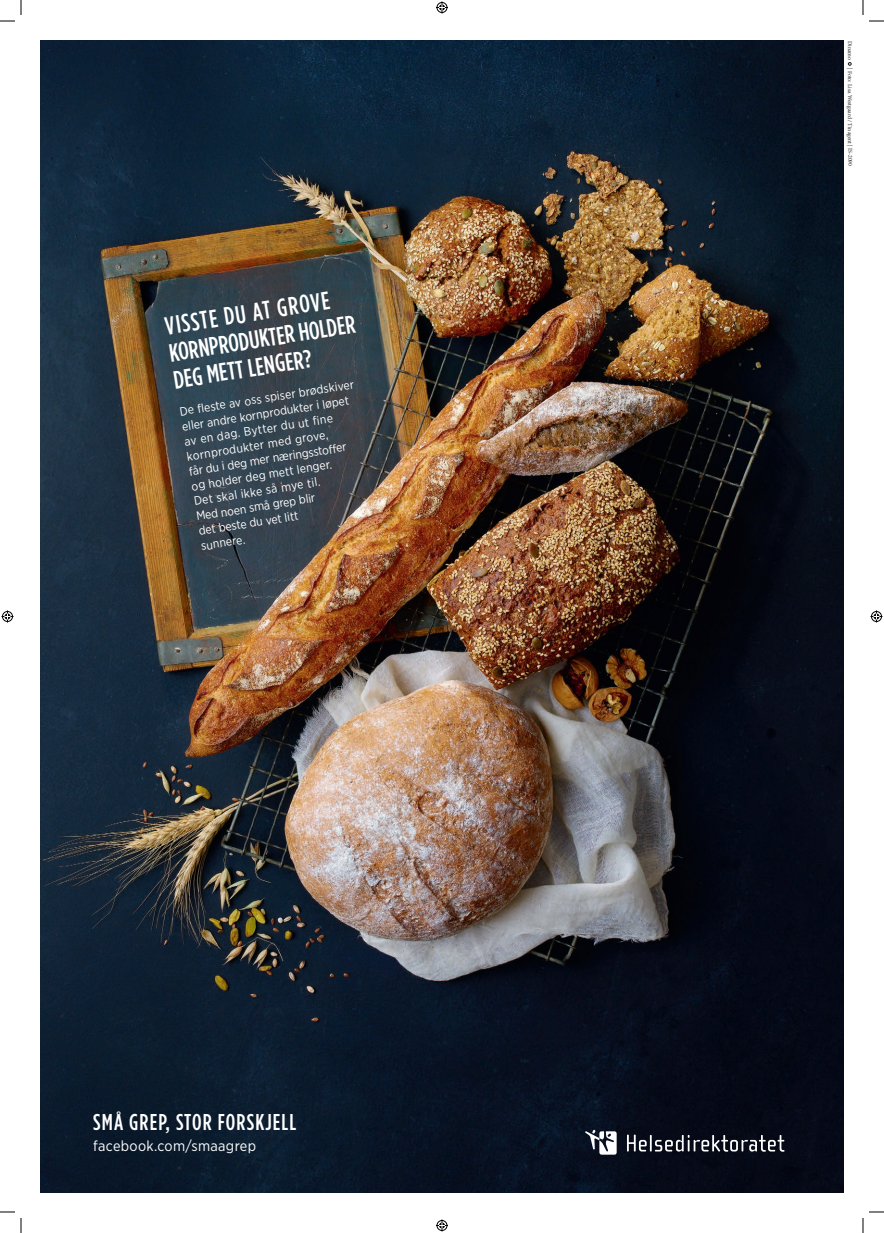
<style>
.page{position:relative;width:884px;height:1233px;background:#fff}
.page>*{position:absolute;margin:0;border:0;box-sizing:border-box;transform-origin:0 0}
.t1{font:500 25.2px/27.2px "Gotham Condensed";color:#fff}
.t2{font:500 22.9px "Gotham Condensed";letter-spacing:.05em;color:#fff}
.t3{font:14.6px "Gotham Narrow";letter-spacing:.025em;color:#fff}
.t4{font:12.1px/15.1px "Gotham Narrow";color:#fff}
.t5{font:5.8px "Minion Pro";letter-spacing:-.005em;color:#231f20}
</style>
<div class="page">
<img style="left:41px;top:41px;width:802px;height:1151px">
<svg style="left:585px;top:1129px;width:32px;height:25px"></svg>
<svg style="left:627px;top:1134px;width:157px;height:17px"></svg>
<svg style="left:848px;top:62px;width:4px;height:4px"></svg>
<svg style="left:0;top:1211px;width:15px;height:1px"></svg>
<svg style="left:869px;top:1211px;width:15px;height:1px"></svg>
<svg style="left:0;top:0;width:22px;height:22px"></svg>
<svg style="left:20px;top:1218px;width:2px;height:15px"></svg>
<svg style="left:862px;top:0;width:22px;height:22px"></svg>
<svg style="left:862px;top:1218px;width:2px;height:15px"></svg>
<svg style="left:436px;top:1px;width:12px;height:12px"></svg>
<svg style="left:436px;top:1219px;width:12px;height:12px"></svg>
<svg style="left:2px;top:610px;width:12px;height:12px"></svg>
<svg style="left:870px;top:610px;width:12px;height:12px"></svg>
<h1 class="t1" style="left:163px;top:312px;width:189px;rotate:-9deg">VISSTE DU AT GROVE<br>KORNPRODUKTER HOLDER<br>DEG METT LENGER?</h1>
<p class="t4" style="left:179px;top:404px;width:178px;rotate:-9deg">D e fl este av oss spiser brødskiver eller andre kornprodukter i løpet av en dag. Bytter du ut fine kornprodukter med grove,<br>får du i deg mer næringssto er<br>og holder deg mett lenger.<br>D et skal ikke så mye til.<br>Med noen små grep blir<br>det beste du vet litt<br>sunnere.</p>
<h2 class="t2" style="left:93px;top:1108px;width:204px">SMÅ GREP, STOR FORSKJELL</h2>
<p class="t3" style="left:93px;top:1137px;width:164px">facebook.com/smaagrep</p>
<p class="t5" style="left:854px;top:41px;width:21px;rotate:90deg">Dinamo</p>
<p class="t5" style="left:854px;top:68px;width:100px;rotate:90deg">| Foto: Lisa Westgaard / Tinagent | IS-2090</p>
</div>
